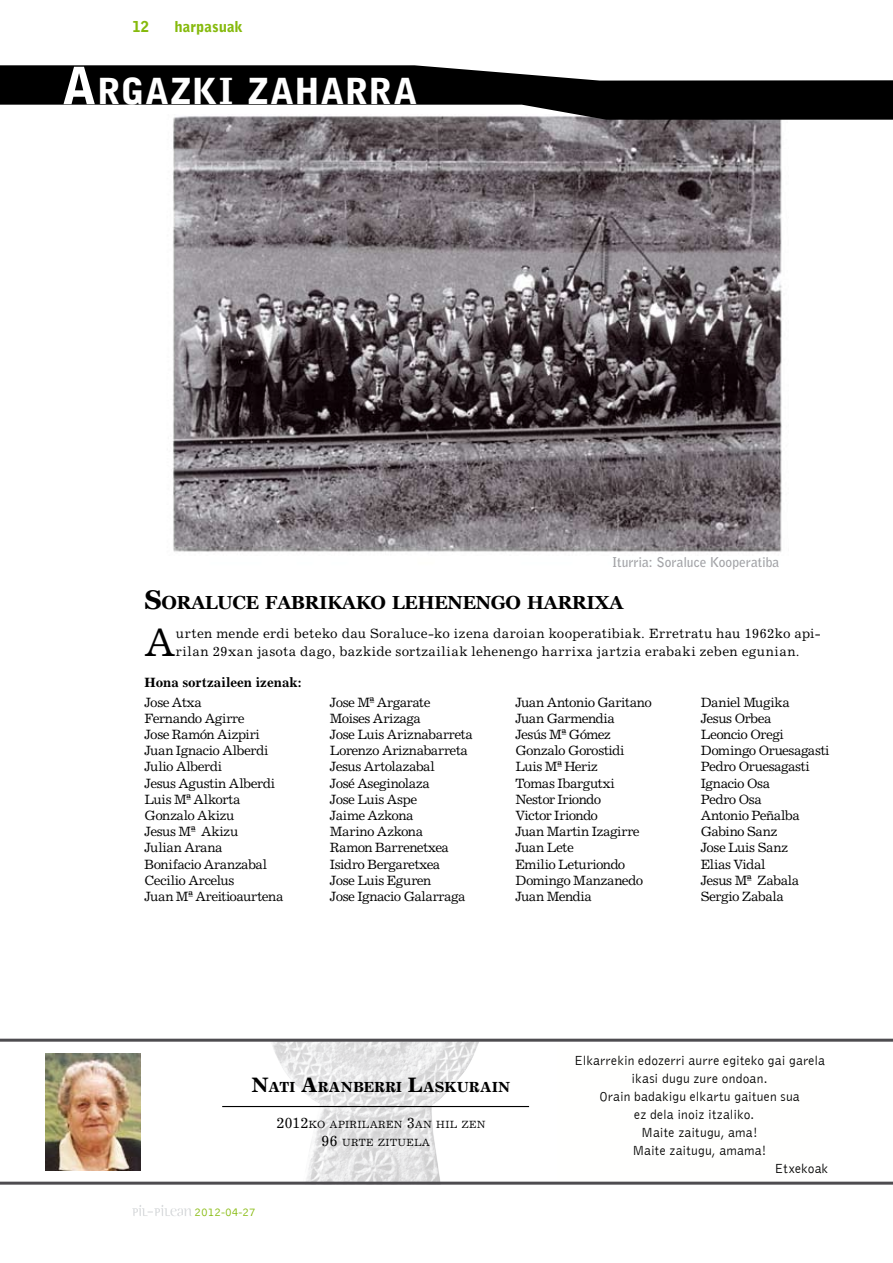
<style>
.page{position:relative;width:893px;height:1263px;background:#fff}
.page>*{position:absolute;margin:0;border:0;box-sizing:border-box;transform-origin:0 0}
.t1{font:39.75px "Excelsior";color:#000}
.t2{font:900 35.7px "Bell Gothic Std";letter-spacing:.015em;color:#fff}
.t3{font:700 18.9px "Georgia";letter-spacing:-.03em;color:#000}
.t4{font:900 15px "Bell Gothic Std";color:#86ba0d}
.t5{font:700 14.7px "Excelsior";letter-spacing:.015em;color:#000}
.t6{font:13.5px/16.2px "Excelsior";letter-spacing:-.03em;color:#000}
.t7{font:13.5px/18px "Excelsior";letter-spacing:.025em;color:#000}
.t8{font:300 13.5px "Bell Gothic";letter-spacing:.01em;color:#000}
.t9{font:700 13.5px "Bell Gothic Std";letter-spacing:-.005em;color:#a3a3a7}
.t10{font:700 13.5px "Excelsior";color:#000}
.t11{font:300 12px "Bell Gothic";color:#86ba0d}
.t12{font:10.5px "Excelsior";letter-spacing:.025em;color:#000}
.s1{font-size:51px}
.s2{font-size:27px}
.s3{font-size:21px}
.s4{font-size:15px}
</style>
<div class="page">
<img style="left:172px;top:120px;width:610px;height:432px">
<svg style="left:0;top:65px;width:893px;height:55px;fill:#000"></svg>
<svg style="left:132px;top:1205px;width:59px;height:11px"></svg>
<img style="left:270px;top:1042px;width:210px;height:140px">
<hr style="left:222px;top:1106px;width:307px;height:1px;background:#000">
<img style="left:45px;top:1053px;width:96px;height:117px">
<hr style="left:0;top:1182px;width:893px;height:3px;background:#4e4c50">
<hr style="left:0;top:1039px;width:893px;height:3px;background:#4e4c50">
<p class="t4" style="left:133px;top:18px;width:18px">12</p>
<p class="t4" style="left:175px;top:18px;width:70px">harpasuak</p>
<h2 class="t2" style="left:62px;top:71px;width:357px"><span class="s1">A</span>RGAZKI ZAHARRA</h2>
<p class="t9" style="left:612px;top:554px;width:169px">Iturria: Soraluce Kooperatiba</p>
<h3 class="t3" style="left:145px;top:591px;width:480px"><span class="s2">S</span>ORALUCE FABRIKAKO LEHENENGO HARRIXA</h3>
<h1 class="t1" style="left:145px;top:619px;width:32px">A</h1>
<p class="t7" style="left:176px;top:625px;width:646px">urten mende erdi beteko dau Soraluce-ko izena daroian kooperatibiak. Erretratu hau 1962ko api&shy;rilan 29xan jasota dago, bazkide sortzailiak lehenengo harrixa jartzia erabaki zeben egunian.</p>
<p class="t10" style="left:145px;top:674px;width:159px">Hona sortzaileen izenak:</p>
<p class="t6" style="left:145px;top:694px;width:140px">Jose Atxa<br>Fernando Agirre<br>Jose Ramón Aizpiri<br>Juan Ignacio Alberdi<br>Julio Alberdi<br>Jesus Agustin Alberdi<br>Luis Mª Alkorta<br>Gonzalo Akizu<br>Jesus Mª Akizu<br>Julian Arana<br>Bonifacio Aranzabal<br>Cecilio Arcelus<br>Juan Mª Areitioaurtena</p>
<p class="t6" style="left:330px;top:694px;width:144px">Jose Mª Argarate<br>Moises Arizaga<br>Jose Luis Ariznabarreta<br>Lorenzo Ariznabarreta<br>Jesus Artolazabal<br>José Aseginolaza<br>Jose Luis Aspe<br>Jaime Azkona<br>Marino Azkona<br>Ramon Barrenetxea<br>Isidro Bergaretxea<br>Jose Luis Eguren<br>Jose Ignacio Galarraga</p>
<p class="t6" style="left:515px;top:694px;width:138px">Juan Antonio Garitano<br>Juan Garmendia<br>Jesús Mª Gómez<br>Gonzalo Gorostidi<br>Luis Mª Heriz<br>Tomas Ibargutxi<br>Nestor Iriondo<br>Victor Iriondo<br>Juan Martin Izagirre<br>Juan Lete<br>Emilio Leturiondo<br>Domingo Manzanedo<br>Juan Mendia</p>
<p class="t6" style="left:701px;top:694px;width:131px">Daniel Mugika<br>Jesus Orbea<br>Leoncio Oregi<br>Domingo Oruesagasti<br>Pedro Oruesagasti<br>Ignacio Osa<br>Pedro Osa<br>Antonio Peñalba<br>Gabino Sanz<br>Jose Luis Sanz<br>Elias Vidal<br>Jesus Mª Zabala<br>Sergio Zabala</p>
<p class="t5" style="left:252px;top:1078px;width:259px"><span class="s3">N</span>ATI <span class="s3">A</span>RANBERRI <span class="s3">L</span>ASKURAIN</p>
<p class="t12" style="left:276px;top:1118px;width:168px"><span class="s4">2012</span>KO APIRILAREN <span class="s4">3</span>AN HIL</p>
<p class="t12" style="left:461px;top:1118px;width:26px">ZEN</p>
<p class="t12" style="left:321px;top:1136px;width:110px"><span class="s4">96</span> URTE ZITUELA</p>
<p class="t11" style="left:195px;top:1206px;width:63px">2012-04-27</p>
<p class="t8" style="left:574px;top:1053px;width:252px">Elkarrekin edozerri aurre egiteko gai garela</p>
<p class="t8" style="left:632px;top:1071px;width:137px">ikasi dugu zure ondoan.</p>
<p class="t8" style="left:599px;top:1089px;width:202px">Orain badakigu elkartu gaituen sua</p>
<p class="t8" style="left:634px;top:1107px;width:122px">ez dela inoiz itzaliko.</p>
<p class="t8" style="left:641px;top:1125px;width:118px">Maite zaitugu, ama!</p>
<p class="t8" style="left:632px;top:1143px;width:136px">Maite zaitugu, amama!</p>
<p class="t8" style="left:775px;top:1161px;width:55px">Etxekoak</p>
</div>
